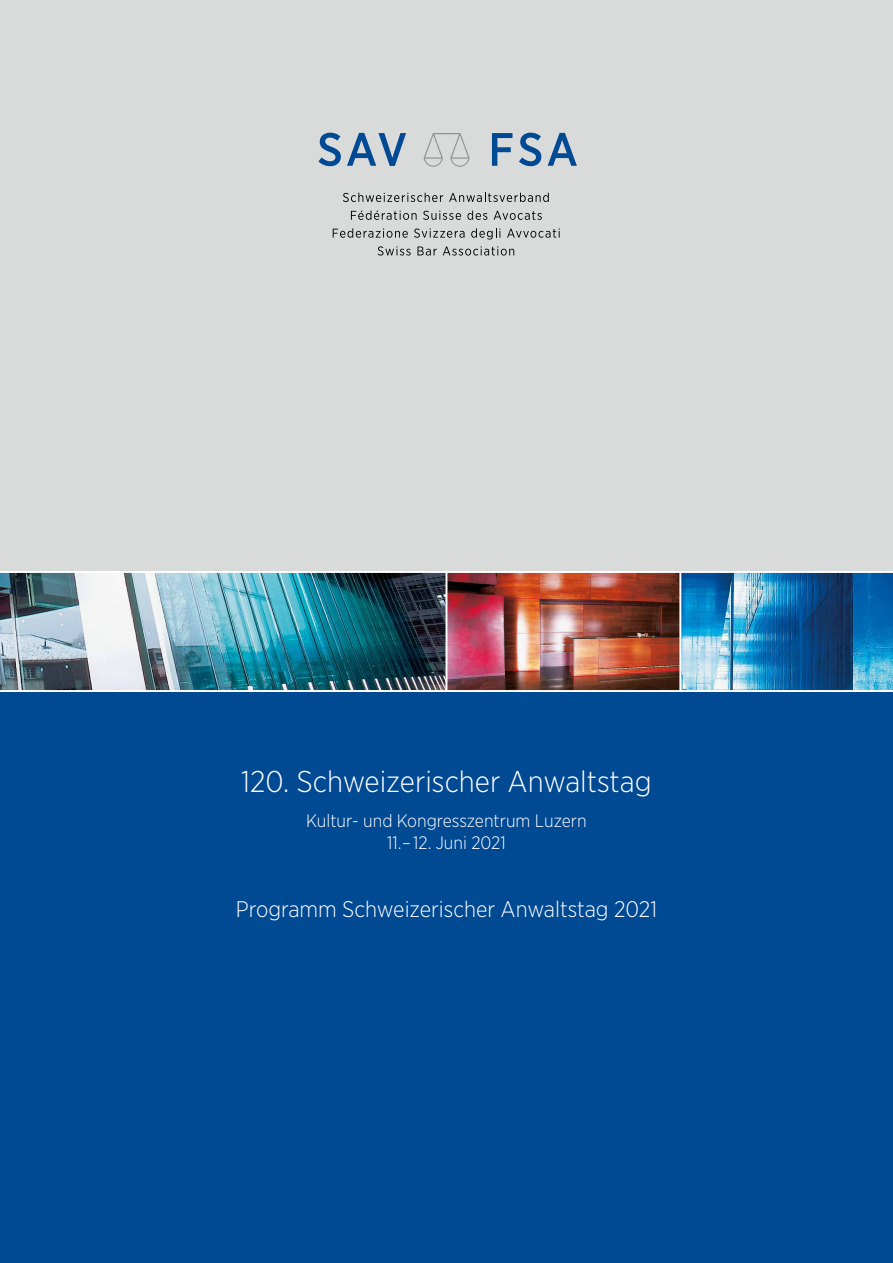
<style>
.page{position:relative;width:893px;height:1263px;background:#fff}
.page>*{position:absolute;margin:0;border:0;box-sizing:border-box;transform-origin:0 0}
.t1{font:300 30px "Gotham Narrow";color:#fff}
.t2{font:300 22.5px "Gotham Narrow";color:#fff}
.t3{font:300 18px/22.5px "Gotham Narrow";color:#fff;text-align:center}
</style>
<div class="page">
<img style="left:0;top:573px;width:893px;height:117px">
<hr style="left:445px;top:572px;width:2px;height:119px;background:#fff">
<hr style="left:679px;top:572px;width:2px;height:119px;background:#fff">
<div style="left:0;top:691px;width:893px;height:572px;background:#004993"></div>
<div style="left:0;top:0;width:893px;height:572px;background:#d9dada"></div>
<hr style="left:0;top:571px;width:893px;height:2px;background:#fff">
<hr style="left:0;top:690px;width:893px;height:2px;background:#fff">
<svg style="left:318px;top:133px;width:23px;height:33px"></svg>
<svg style="left:347px;top:133px;width:59px;height:33px"></svg>
<svg style="left:492px;top:133px;width:20px;height:33px"></svg>
<svg style="left:519px;top:133px;width:22px;height:33px"></svg>
<svg style="left:548px;top:133px;width:29px;height:33px"></svg>
<svg style="left:343px;top:193px;width:100px;height:9px"></svg>
<svg style="left:449px;top:193px;width:100px;height:9px"></svg>
<svg style="left:351px;top:210px;width:66px;height:10px"></svg>
<svg style="left:423px;top:211px;width:38px;height:9px"></svg>
<svg style="left:467px;top:211px;width:20px;height:9px"></svg>
<svg style="left:494px;top:211px;width:48px;height:9px"></svg>
<svg style="left:333px;top:228px;width:75px;height:10px"></svg>
<svg style="left:414px;top:228px;width:51px;height:10px"></svg>
<svg style="left:471px;top:228px;width:29px;height:11px"></svg>
<svg style="left:507px;top:228px;width:53px;height:10px"></svg>
<svg style="left:378px;top:246px;width:33px;height:10px"></svg>
<svg style="left:417px;top:246px;width:20px;height:10px"></svg>
<svg style="left:443px;top:246px;width:71px;height:10px"></svg>
<svg style="left:424px;top:133px;width:46px;height:34px"></svg>
<h1 class="t1" style="left:241px;top:763px;width:412px">120. Schweizerischer Anwaltstag</h1>
<p class="t3" style="left:306px;top:809px;width:282px">Kultur- und Kongresszentrum Luzern<br>11.– 12. Juni 2021</p>
<p class="t2" style="left:236px;top:895px;width:423px">Programm Schweizerischer Anwaltstag 2021</p>
</div>
